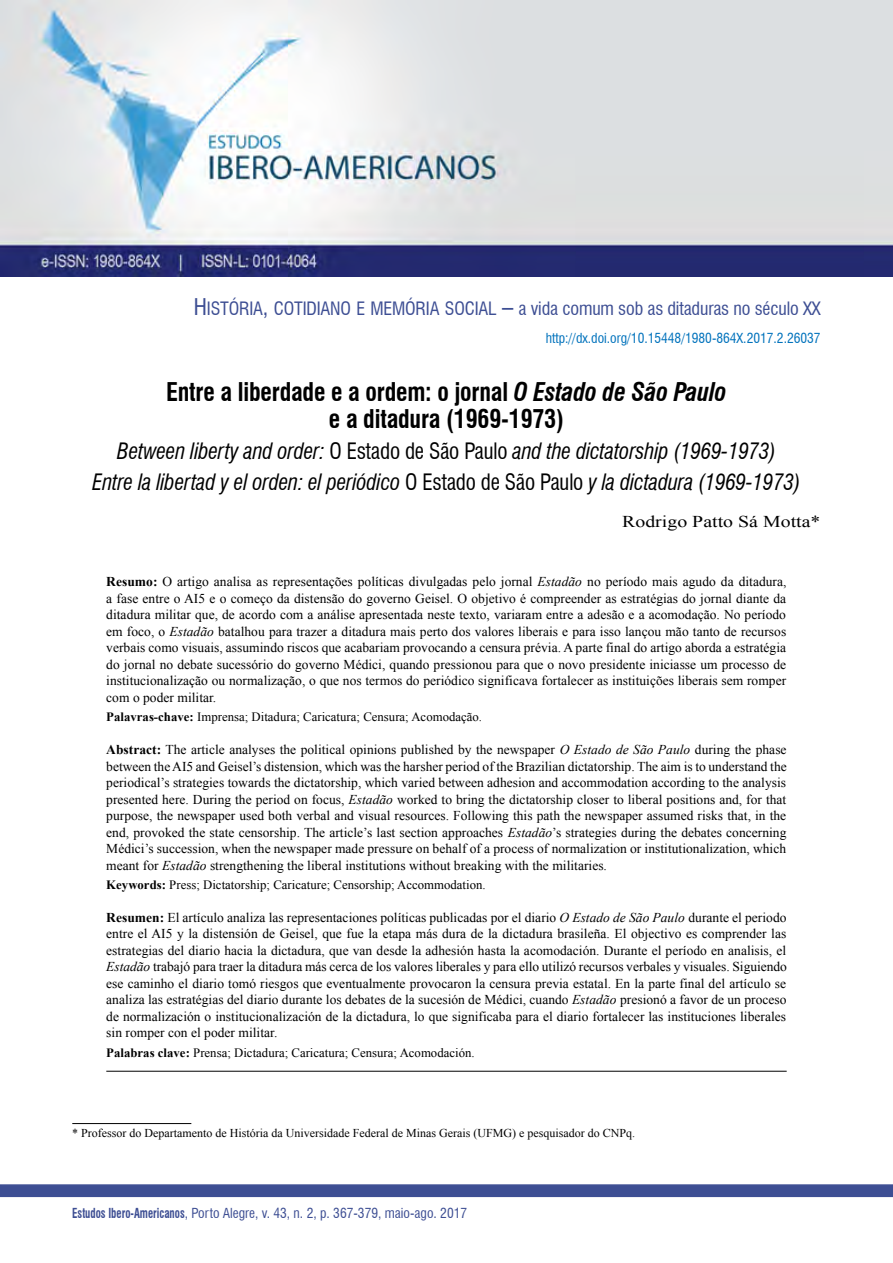
<style>
.page{position:relative;width:893px;height:1263px;background:#fff}
.page>*{position:absolute;margin:0;border:0;box-sizing:border-box;transform-origin:0 0}
.t1{font:700 condensed 25.2px/27px "Swiss 721 BT";letter-spacing:-.01em;color:#000;text-align:center;scale:.95 1}
.t2{font:italic condensed 22.05px/31px "Swiss 721 BT";letter-spacing:-.01em;color:#000;text-align:center;scale:.95 1}
.t3{font:condensed 18px "Swiss 721 BT";letter-spacing:-.01em;color:#3d4e93}
.t4{font:16.5px "Times New Roman";color:#000;scale:1.2 1}
.t5{font:13.5px/16.5px "Times New Roman";color:#000;text-align:justify}
.t6{font:condensed 13.5px "Swiss 721 BT";color:#3d4e93}
.t7{font:condensed 13.5px "Swiss 721 BT";color:#0072bc}
.t8{font:12.75px "Times New Roman";color:#000}
.t9{font:12px "Times New Roman";color:#000}
.s1{font-family:"Swiss 721 BT Roman Condensed SC800";font-stretch:normal;font-size:22.5px}
.s2{font-family:"Swiss 721 BT Roman Condensed SC800";font-stretch:normal}
.s3{font-size:22.5px}
.s4{font-style:italic}
.s5{font-style:normal}
.s6{font-weight:700}
</style>
<div class="page">
<div style="left:0;top:1184px;width:893px;height:13px;background:#3d4e93;border:2px solid #3d4e93"></div>
<img style="left:0;top:0;width:893px;height:276px">
<hr style="left:106px;top:1071px;width:681px;height:1px;background:#000">
<hr style="left:72px;top:1123px;width:119px;height:1px;background:#000">
<h3 class="t3" style="left:194px;top:297px;width:628px"><span class="s1">H</span><span class="s2">ISTÓRIA</span><span class="s1">,</span> <span class="s2">COTIDIANO E MEMÓRIA SOCIAL</span> <span class="s3">–</span> a vida comum sob as ditaduras no século XX</h3>
<p class="t7" style="left:546px;top:329px;width:276px">http://dx.doi.org/10.15448/1980-864X.2017.2.26037</p>
<h1 class="t1" style="left:166px;top:378px;width:592px">Entre a liberdade e a ordem: o jornal <span class="s4">O Estado de São Paulo </span>e a ditadura (1969-1973)</h1>
<h2 class="t2" style="left:92px;top:435px;width:747px">Between liberty and order: <span class="s5">O Estado de São Paulo</span> and the dictatorship (1969-1973)<br>Entre la libertad y el orden: el periódico <span class="s5">O Estado de São Paulo</span> y la dictadura (1969-1973)</h2>
<p class="t4" style="left:622px;top:511px;width:167px">Rodrigo Patto Sá Motta*</p>
<p class="t5" style="left:106px;top:573px;width:682px"><span class="s6">Resumo:</span> O artigo analisa as representações políticas divulgadas pelo jornal <span class="s4">Estadão</span> no período mais agudo da ditadura, a fase entre o AI5 e o começo da distensão do governo Geisel. O objetivo é compreender as estratégias do jornal diante da ditadura militar que, de acordo com a análise apresentada neste texto, variaram entre a adesão e a acomodação. No período em foco, o <span class="s4">Estadão</span> batalhou para trazer a ditadura mais perto dos valores liberais e para isso lançou mão tanto de recursos verbais como visuais, assumindo riscos que acabariam provocando a censura prévia. A parte final do artigo aborda a estratégia do jornal no debate sucessório do governo Médici, quando pressionou para que o novo presidente iniciasse um processo de institucionalização ou normalização, o que nos termos do periódico significava fortalecer as instituições liberais sem romper com o poder militar.</p>
<p class="t8" style="left:106px;top:708px;width:377px"><span class="s6">Palavras-chave:</span> Imprensa; Ditadura; Caricatura; Censura; Acomodação.</p>
<p class="t5" style="left:106px;top:741px;width:682px"><span class="s6">Abstract:</span> The article analyses the political opinions published by the newspaper <span class="s4">O Estado de São Paulo</span> during the phase between the AI5 and Geisel’s distension, which was the harsher period of the Brazilian dictatorship. The aim is to understand the periodical’s strategies towards the dictatorship, which varied between adhesion and accommodation according to the analysis presented here. During the period on focus, <span class="s4">Estadão</span> worked to bring the dictatorship closer to liberal positions and, for that purpose, the newspaper used both verbal and visual resources. Following this path the newspaper assumed risks that, in the end, provoked the state censorship. The article’s last section approaches <span class="s4">Estadão</span>’s strategies during the debates concerning Médici’s succession, when the newspaper made pressure on behalf of a process of normalization or institutionalization, which meant for <span class="s4">Estadão</span> strengthening the liberal institutions without breaking with the militaries.</p>
<p class="t8" style="left:106px;top:876px;width:381px"><span class="s6">Keywords:</span> Press; Dictatorship; Caricature; Censorship; Accommodation.</p>
<p class="t5" style="left:106px;top:909px;width:682px"><span class="s6">Resumen:</span> El artículo analiza las representaciones políticas publicadas por el diario <span class="s4">O Estado de São Paulo</span> durante el periodo entre el AI5 y la distensión de Geisel, que fue la etapa más dura de la dictadura brasileña. El objectivo es comprender las estrategias del diario hacia la dictadura, que van desde la adhesión hasta la acomodación. Durante el período en analisis, el <span class="s4">Estadão</span> trabajó para traer la ditadura más cerca de los valores liberales y para ello utilizó recursos verbales y visuales. Siguiendo ese caminho el diario tomó riesgos que eventualmente provocaron la censura previa estatal. En la parte final del artículo se analiza las estratégias del diario durante los debates de la sucesión de Médici, cuando <span class="s4">Estadão</span> presionó a favor de un proceso de normalización o institucionalización de la dictadura, lo que significaba para el diario fortalecer las instituciones liberales sin romper con el poder militar.</p>
<p class="t8" style="left:106px;top:1044px;width:370px"><span class="s6">Palabras clave:</span> Prensa; Dictadura; Caricatura; Censura; Acomodación.</p>
<p class="t9" style="left:72px;top:1124px;width:564px">* Professor do Departamento de História da Universidade Federal de Minas Gerais (UFMG) e pesquisador do CNPq.</p>
<p class="t6" style="left:72px;top:1205px;width:396px"><span class="s6">Estudos Ibero-Americanos</span>, Porto Alegre, v. 43, n. 2, p. 367-379, maio-ago. 2017</p>
</div>
